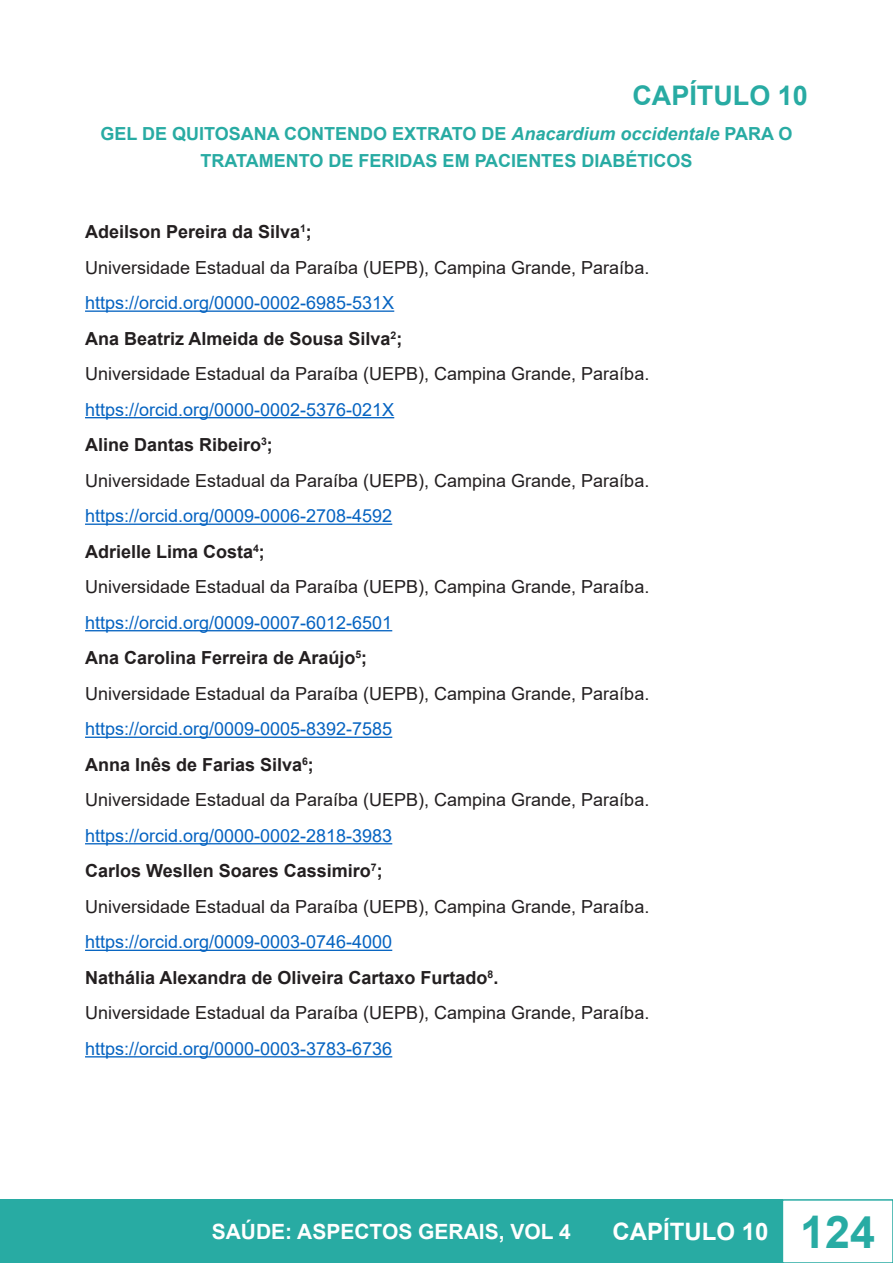
<style>
.page{position:relative;width:893px;height:1263px;background:#fff}
.page>*{position:absolute;margin:0;border:0;box-sizing:border-box;transform-origin:0 0}
.t1{font:700 27px "Arial";color:#28aba3}
.t2{font:700 24px "Arial";color:#fff}
.t3{font:700 21px "Arial";color:#fff}
.t4{font:18px "Arial";color:#231f20}
.t5{font:18px "Arial";color:#0563c1}
.t6{font:700 18px "Arial";color:#231f20}
.t7{font:700 18px/27px "Arial";color:#28aba3;text-align:center}
.s1{font-style:italic}
.s2{font-size:45px;color:#28aba3}
</style>
<div class="page">
<div style="left:0;top:1200px;width:782px;height:63px;background:#28aba3"></div>
<div style="left:782px;top:1199px;width:111px;height:64px;border:2px solid #28aba3"></div>
<hr style="left:85px;top:310px;width:309px;height:2px;background:#0563c1">
<hr style="left:85px;top:417px;width:309px;height:1px;background:#0563c1">
<hr style="left:85px;top:523px;width:307px;height:2px;background:#0563c1">
<hr style="left:85px;top:630px;width:307px;height:1px;background:#0563c1">
<hr style="left:85px;top:737px;width:307px;height:1px;background:#0563c1">
<hr style="left:85px;top:843px;width:307px;height:1px;background:#0563c1">
<hr style="left:85px;top:950px;width:307px;height:1px;background:#0563c1">
<hr style="left:85px;top:1056px;width:307px;height:1px;background:#0563c1">
<p class="t1" style="left:632px;top:76px;width:177px">CAPÍTULO 10</p>
<p class="t7" style="left:100px;top:121px;width:694px">GEL DE QUITOSANA CONTENDO EXTRATO DE <span class="s1">Anacardium occidentale</span> PARA O<br>TRATAMENTO DE FERIDAS EM PACIENTES DIABÉTICOS</p>
<p class="t6" style="left:85px;top:219px;width:228px">Adeilson Pereira da Silva<sup>1</sup>;</p>
<p class="t4" style="left:85px;top:255px;width:566px">Universidade Estadual da Paraíba (UEPB), Campina Grande, Paraíba.</p>
<p class="t5" style="left:85px;top:290px;width:311px">https://orcid.org/0000-0002-6985-531X</p>
<p class="t6" style="left:85px;top:326px;width:319px">Ana Beatriz Almeida de Sousa Silva<sup>2</sup>;</p>
<p class="t4" style="left:85px;top:362px;width:566px">Universidade Estadual da Paraíba (UEPB), Campina Grande, Paraíba.</p>
<p class="t5" style="left:85px;top:397px;width:311px">https://orcid.org/0000-0002-5376-021X</p>
<p class="t6" style="left:85px;top:432px;width:189px">Aline Dantas Ribeiro<sup>3</sup>;</p>
<p class="t4" style="left:85px;top:468px;width:566px">Universidade Estadual da Paraíba (UEPB), Campina Grande, Paraíba.</p>
<p class="t5" style="left:85px;top:504px;width:309px">https://orcid.org/0009-0006-2708-4592</p>
<p class="t6" style="left:85px;top:539px;width:181px">Adrielle Lima Costa<sup>4</sup>;</p>
<p class="t4" style="left:85px;top:575px;width:566px">Universidade Estadual da Paraíba (UEPB), Campina Grande, Paraíba.</p>
<p class="t5" style="left:85px;top:610px;width:309px">https://orcid.org/0009-0007-6012-6501</p>
<p class="t6" style="left:85px;top:645px;width:284px">Ana Carolina Ferreira de Araújo<sup>5</sup>;</p>
<p class="t4" style="left:85px;top:681px;width:566px">Universidade Estadual da Paraíba (UEPB), Campina Grande, Paraíba.</p>
<p class="t5" style="left:85px;top:717px;width:309px">https://orcid.org/0009-0005-8392-7585</p>
<p class="t6" style="left:85px;top:752px;width:230px">Anna Inês de Farias Silva<sup>6</sup>;</p>
<p class="t4" style="left:85px;top:788px;width:566px">Universidade Estadual da Paraíba (UEPB), Campina Grande, Paraíba.</p>
<p class="t5" style="left:85px;top:823px;width:309px">https://orcid.org/0000-0002-2818-3983</p>
<p class="t6" style="left:85px;top:858px;width:299px">Carlos Wesllen Soares Cassimiro<sup>7</sup>;</p>
<p class="t4" style="left:85px;top:894px;width:566px">Universidade Estadual da Paraíba (UEPB), Campina Grande, Paraíba.</p>
<p class="t5" style="left:85px;top:930px;width:309px">https://orcid.org/0009-0003-0746-4000</p>
<p class="t6" style="left:85px;top:965px;width:415px">Nathália Alexandra de Oliveira Cartaxo Furtado<sup>8</sup>.</p>
<p class="t4" style="left:85px;top:1001px;width:566px">Universidade Estadual da Paraíba (UEPB), Campina Grande, Paraíba.</p>
<p class="t5" style="left:85px;top:1036px;width:309px">https://orcid.org/0000-0003-3783-6736</p>
<p class="t3" style="left:212px;top:1217px;width:361px">SAÚDE: ASPECTOS GERAIS, VOL 4</p>
<h2 class="t2" style="left:612px;top:1215px;width:264px">CAPÍTULO 10 <span class="s2">124</span></h2>
</div>
